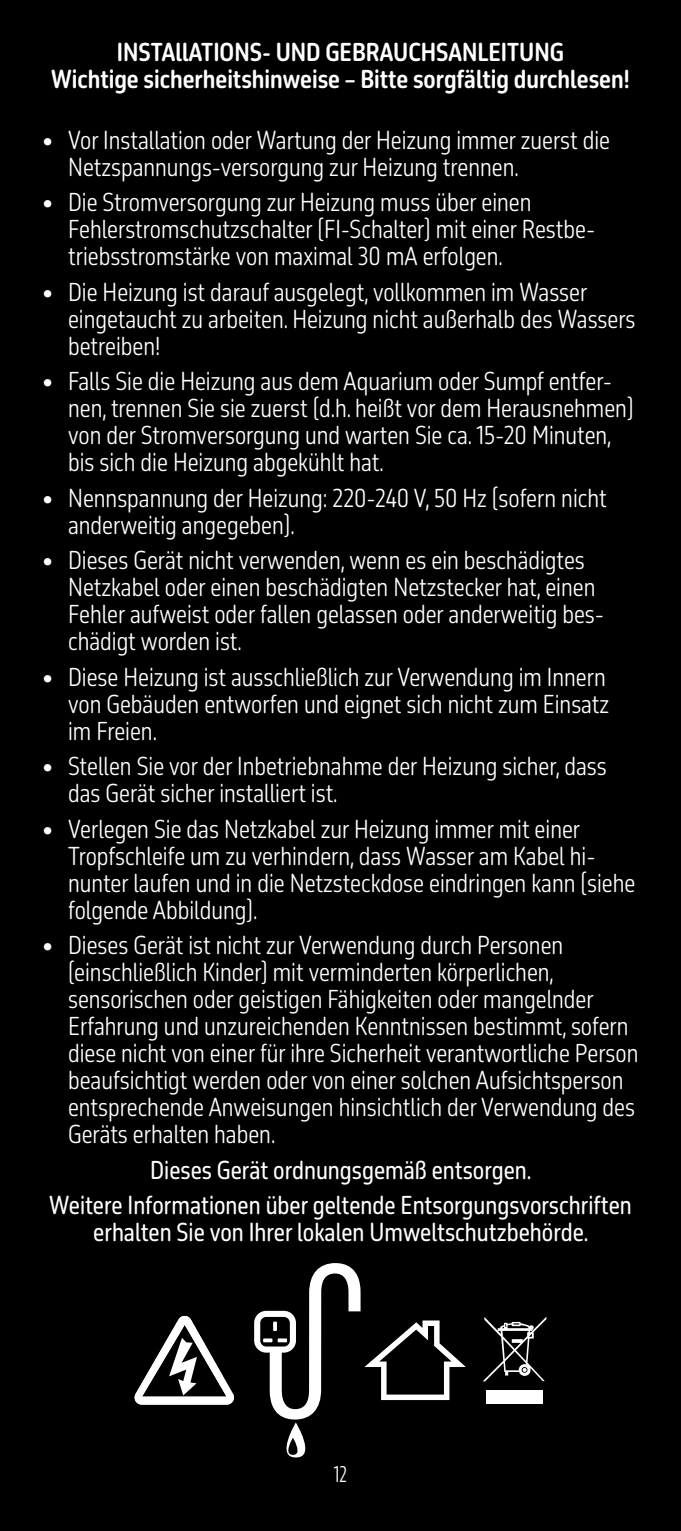
<style>
.page{position:relative;width:681px;height:1531px;background:#fff}
.page>*{position:absolute;margin:0;border:0;box-sizing:border-box;transform-origin:0 0}
.t1{font:300 24px/27px "October Cond Std";color:#fff}
.t2{font:24px/35.4px "October Cond Std";color:#fff;text-align:center}
.t3{font:24px/27px "October Cond Std Bld";color:#fff;text-align:center}
.t4{font:300 21px "October Comp Std";color:#fff}
</style>
<div class="page">
<div style="left:0;top:0;width:680px;height:1531px;background:#000"></div>
<svg style="left:483px;top:1317px;width:63px;height:64px"></svg>
<div style="left:486px;top:1390px;width:56px;height:14px;background:#fff"></div>
<svg style="left:134px;top:1316px;width:100px;height:88px"></svg>
<svg style="left:254px;top:1263px;width:211px;height:194px"></svg>
<p class="t3" style="left:51px;top:38px;width:579px">INSTAllATIONS- UND GEBRAUCHSANLEITUNG<br>Wichtige sicherheitshinweise – Bitte sorgfältig durchlesen!</p>
<p class="t1" style="left:68px;top:126px;width:543px;text-indent:-26px">• Vor Installation oder Wartung der Heizung immer zuerst die<br>Netzspannungs-versorgung zur Heizung trennen.</p>
<p class="t1" style="left:68px;top:189px;width:528px;text-indent:-26px">• Die Stromversorgung zur Heizung muss über einen<br>Fehlerstromschutzschalter (FI-Schalter) mit einer Restbe&shy;triebsstromstärke von maximal 30 mA erfolgen.</p>
<p class="t1" style="left:68px;top:278px;width:568px;text-indent:-26px">• Die Heizung ist darauf ausgelegt, vollkommen im Wasser eingetaucht zu arbeiten. Heizung nicht außerhalb des Wassers betreiben!</p>
<p class="t1" style="left:68px;top:368px;width:566px;text-indent:-26px">• Falls Sie die Heizung aus dem Aquarium oder Sumpf entfer&shy;nen, trennen Sie sie zuerst (d.h. heißt vor dem Herausnehmen) von der Stromversorgung und warten Sie ca. 15-20 Minuten, bis sich die Heizung abgekühlt hat.</p>
<p class="t1" style="left:68px;top:484px;width:539px;text-indent:-26px">• Nennspannung der Heizung: 220-240 V, 50 Hz (sofern nicht anderweitig angegeben).</p>
<p class="t1" style="left:68px;top:547px;width:537px;text-indent:-26px">• Dieses Gerät nicht verwenden, wenn es ein beschädigtes Netzkabel oder einen beschädigten Netzstecker hat, einen Fehler aufweist oder fallen gelassen oder anderweitig bes&shy;chädigt worden ist.</p>
<p class="t1" style="left:68px;top:663px;width:542px;text-indent:-26px">• Diese Heizung ist ausschließlich zur Verwendung im Innern von Gebäuden entworfen und eignet sich nicht zum Einsatz im Freien.</p>
<p class="t1" style="left:68px;top:753px;width:540px;text-indent:-26px">• Stellen Sie vor der Inbetriebnahme der Heizung sicher, dass das Gerät sicher installiert ist.</p>
<p class="t1" style="left:68px;top:815px;width:568px;text-indent:-26px">• Verlegen Sie das Netzkabel zur Heizung immer mit einer Tropfschleife um zu verhindern, dass Wasser am Kabel hi&shy;nunter laufen und in die Netzsteckdose eindringen kann (siehe folgende Abbildung).</p>
<p class="t1" style="left:68px;top:932px;width:571px;text-indent:-26px">• Dieses Gerät ist nicht zur Verwendung durch Personen (einschließlich Kinder) mit verminderten körperlichen, sensorischen oder geistigen Fähigkeiten oder mangelnder Erfahrung und unzureichenden Kenntnissen bestimmt, sofern diese nicht von einer für ihre Sicherheit verantwortliche Person beaufsichtigt werden oder von einer solchen Aufsichtsperson entsprechende Anweisungen hinsichtlich der Verwendung des Geräts erhalten haben.</p>
<p class="t2" style="left:49px;top:1152px;width:584px">Dieses Gerät ordnungsgemäß entsorgen.<br>Weitere Informationen über geltende Entsorgungsvorschriften</p>
<p class="t2" style="left:93px;top:1214px;width:496px">erhalten Sie von Ihrer lokalen Umweltschutzbehörde.</p>
<p class="t4" style="left:334px;top:1461px;width:15px">12</p>
</div>
